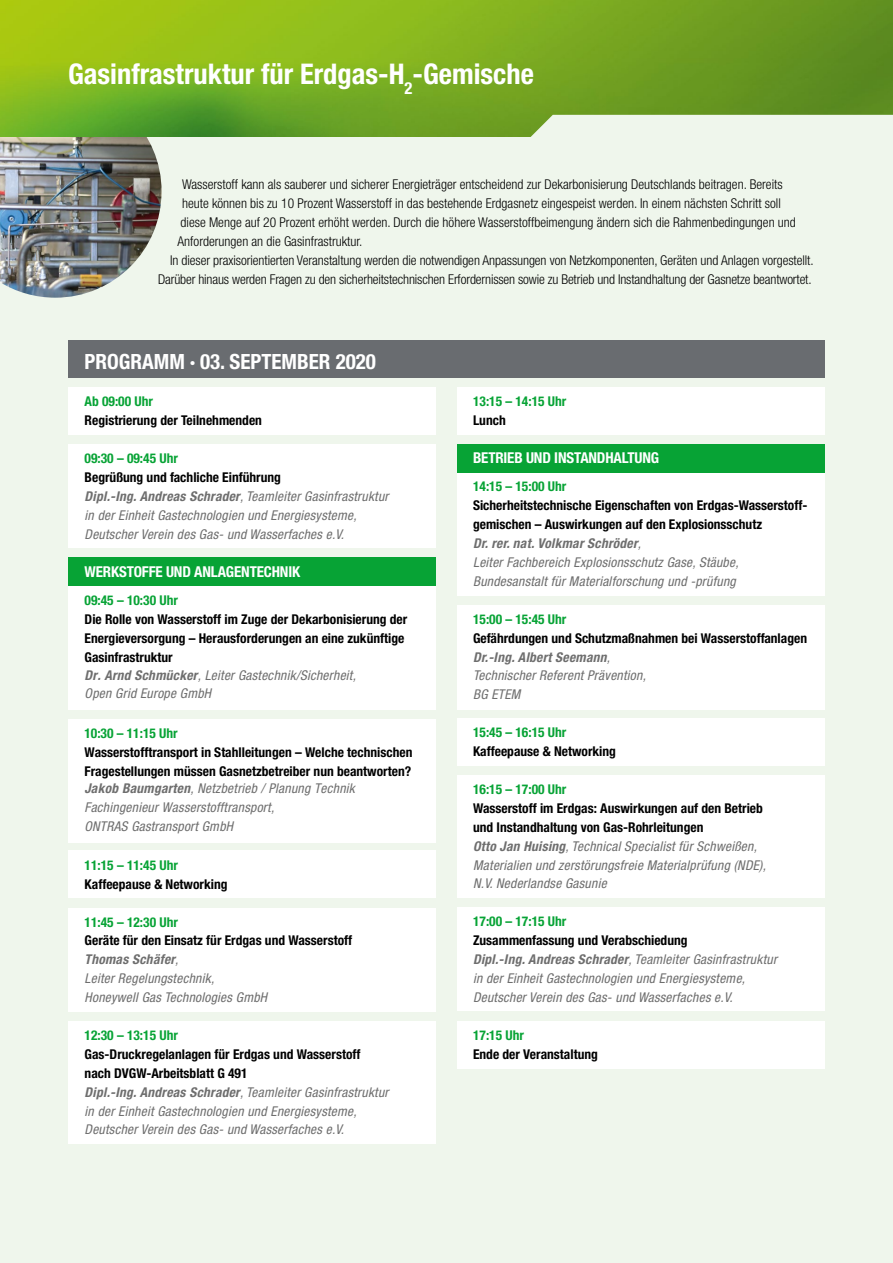
<style>
.page{position:relative;width:893px;height:1263px;background:#eff6ec}
.page>*{position:absolute;margin:0;border:0;box-sizing:border-box;transform-origin:0 0}
.t1{font:700 condensed 28.5px "Helvetica Neue LT Pro";color:#fff}
.t2{font:700 condensed 21px "Helvetica Neue LT Pro";color:#fff}
.t3{font:700 condensed 15px "Helvetica Neue LT Pro";letter-spacing:-.01em;color:#fff}
.t4{font:italic condensed 13.5px/18.9px "Helvetica Neue LT Pro";letter-spacing:.02em;color:#6e6e6e}
.t5{font:700 condensed 13.5px/18.6px "Helvetica Neue LT Pro";color:#000}
.t6{font:300 condensed 13.5px "Helvetica Neue LT Pro";color:#000}
.t7{font:700 condensed 13.5px "Helvetica Neue LT Pro";color:#07a335}
.s1{font-weight:700;font-style:normal;color:#000}
.s2{font-weight:700}
.s3{font-style:italic;color:#6e6e6e}
.s4{font-weight:400;font-style:italic;color:#6e6e6e}
</style>
<div class="page">
<img style="left:0;top:136px;width:162px;height:162px">
<img style="left:0;top:0;width:893px;height:136px">
<svg style="left:510px;top:115px;width:383px;height:22px"></svg>
<div style="left:68px;top:558px;width:368px;height:28px;background:#07a335"></div>
<div style="left:68px;top:444px;width:368px;height:104px;background:#fff"></div>
<div style="left:68px;top:388px;width:368px;height:47px;background:#fff"></div>
<div style="left:68px;top:851px;width:368px;height:47px;background:#fff"></div>
<div style="left:457px;top:387px;width:368px;height:48px;background:#fff"></div>
<div style="left:68px;top:587px;width:368px;height:123px;background:#fff"></div>
<div style="left:68px;top:1021px;width:368px;height:123px;background:#fff"></div>
<div style="left:68px;top:719px;width:368px;height:123px;background:#fff"></div>
<div style="left:68px;top:908px;width:368px;height:104px;background:#fff"></div>
<div style="left:457px;top:444px;width:368px;height:29px;background:#07a335"></div>
<div style="left:457px;top:605px;width:368px;height:104px;background:#fff"></div>
<div style="left:457px;top:775px;width:368px;height:123px;background:#fff"></div>
<div style="left:457px;top:907px;width:368px;height:104px;background:#fff"></div>
<div style="left:457px;top:1021px;width:368px;height:47px;background:#fff"></div>
<div style="left:457px;top:718px;width:368px;height:48px;background:#fff"></div>
<div style="left:457px;top:473px;width:368px;height:123px;background:#fff"></div>
<div style="left:68px;top:340px;width:757px;height:38px;background:#696c70"></div>
<h1 class="t1" style="left:68px;top:57px;width:467px">Gasinfrastruktur für Erdgas-H<sub>2</sub>-Gemische</h1>
<p class="t6" style="left:182px;top:176px;width:602px">Wasserstoff kann als sauberer und sicherer Energieträger entscheidend zur Dekarbonisierung Deutschlands beitragen. Bereits</p>
<p class="t6" style="left:182px;top:195px;width:600px">heute können bis zu 10 Prozent Wasserstoff in das bestehende Erdgasnetz eingespeist werden. In einem nächsten Schritt soll</p>
<p class="t6" style="left:181px;top:214px;width:617px">diese Menge auf 20 Prozent erhöht werden. Durch die höhere Wasserstoffbeimengung ändern sich die Rahmenbedingungen und</p>
<p class="t6" style="left:178px;top:233px;width:186px">Anforderungen an die Gasinfrastruktur.</p>
<p class="t6" style="left:170px;top:252px;width:645px">In dieser praxisorientierten Veranstaltung werden die notwendigen Anpassungen von Netzkomponenten, Geräten und Anlagen vorgestellt.</p>
<p class="t6" style="left:158px;top:271px;width:655px">Darüber hinaus werden Fragen zu den sicherheitstechnischen Erfordernissen sowie zu Betrieb und Instandhaltung der Gasnetze beantwortet.</p>
<h2 class="t2" style="left:85px;top:349px;width:293px">PROGRAMM · 03. SEPTEMBER 2020</h2>
<p class="t7" style="left:85px;top:393px;width:70px">Ab 09:00 Uhr</p>
<p class="t5" style="left:85px;top:411px;width:179px">Registrierung der Teilnehmenden</p>
<p class="t7" style="left:85px;top:450px;width:95px">09:30 – 09:45 Uhr</p>
<p class="t4" style="left:85px;top:468px;width:305px"><span class="s1">Begrüßung und fachliche Einführung<br></span><span class="s2">Dipl.-Ing. Andreas Schrader</span>, Teamleiter Gasinfrastruktur in der Einheit Gastechnologien und Energiesysteme, Deutscher Verein des Gas- und Wasserfaches e.V.</p>
<p class="t3" style="left:85px;top:562px;width:217px">WERKSTOFFE UND ANLAGENTECHNIK</p>
<p class="t7" style="left:85px;top:592px;width:95px">09:45 – 10:30 Uhr</p>
<p class="t5" style="left:85px;top:610px;width:324px">Die Rolle von Wasserstoff im Zuge der Dekarbonisierung der Energieversorgung – Herausforderungen an eine zukünftige Gasinfrastruktur<br><span class="s3">Dr. Arnd Schmücker</span><span class="s4">, Leiter Gastechnik/Sicherheit,<br>Open Grid Europe GmbH</span></p>
<p class="t7" style="left:84px;top:725px;width:95px">10:30 – 11:15 Uhr</p>
<p class="t5" style="left:84px;top:742px;width:330px">Wasserstofftransport in Stahlleitungen – Welche technischen Fragestellungen müssen Gasnetzbetreiber nun beantworten?<br><span class="s3">Jakob Baumgarten</span><span class="s4">, Netzbetrieb / Planung Technik Fachingenieur Wasserstofftransport,<br>ONTRAS Gastransport GmbH</span></p>
<p class="t7" style="left:85px;top:857px;width:95px">11:15 – 11:45 Uhr</p>
<p class="t5" style="left:85px;top:875px;width:144px">Kaffeepause &amp; Networking</p>
<p class="t7" style="left:85px;top:914px;width:95px">11:45 – 12:30 Uhr</p>
<p class="t4" style="left:85px;top:931px;width:269px"><span class="s1">Geräte für den Einsatz für Erdgas und Wasserstoff<br></span><span class="s2">Thomas Schäfer</span>,<br>Leiter Regelungstechnik,<br>Honeywell Gas Technologies GmbH</p>
<p class="t7" style="left:85px;top:1027px;width:95px">12:30 – 13:15 Uhr</p>
<p class="t4" style="left:85px;top:1044px;width:305px"><span class="s1">Gas-Druckregelanlagen für Erdgas und Wasserstoff nach DVGW-Arbeitsblatt G 491<br></span><span class="s2">Dipl.-Ing. Andreas Schrader</span>, Teamleiter Gasinfrastruktur in der Einheit Gastechnologien und Energiesysteme, Deutscher Verein des Gas- und Wasserfaches e.V.</p>
<p class="t7" style="left:473px;top:393px;width:95px">13:15 – 14:15 Uhr</p>
<p class="t5" style="left:473px;top:411px;width:34px">Lunch</p>
<p class="t3" style="left:473px;top:449px;width:188px">BETRIEB UND INSTANDHALTUNG</p>
<p class="t7" style="left:473px;top:479px;width:95px">14:15 – 15:00 Uhr</p>
<p class="t5" style="left:473px;top:496px;width:336px">Sicherheitstechnische Eigenschaften von Erdgas-Wasserstoff&shy;gemischen – Auswirkungen auf den Explosionsschutz<br><span class="s3">Dr. rer. nat. Volkmar Schröder</span><span class="s4">,<br>Leiter Fachbereich Explosionsschutz Gase, Stäube, Bundesanstalt für Materialforschung und -prüfung</span></p>
<p class="t7" style="left:473px;top:611px;width:95px">15:00 – 15:45 Uhr</p>
<p class="t5" style="left:473px;top:628px;width:336px">Gefährdungen und Schutzmaßnahmen bei Wasserstoffanlagen<br><span class="s3">Dr.-Ing. Albert Seemann</span><span class="s4">,<br>Technischer Referent Prävention,<br>BG ETEM</span></p>
<p class="t7" style="left:473px;top:724px;width:95px">15:45 – 16:15 Uhr</p>
<p class="t5" style="left:473px;top:742px;width:144px">Kaffeepause &amp; Networking</p>
<p class="t7" style="left:473px;top:781px;width:95px">16:15 – 17:00 Uhr</p>
<p class="t4" style="left:473px;top:798px;width:294px"><span class="s1">Wasserstoff im Erdgas: Auswirkungen auf den Betrieb und Instandhaltung von Gas-Rohrleitungen<br></span><span class="s2">Otto Jan Huising</span>, Technical Specialist für Schweißen, Materialien und zerstörungsfreie Materialprüfung (NDE), N.V. Nederlandse Gasunie</p>
<p class="t7" style="left:473px;top:913px;width:95px">17:00 – 17:15 Uhr</p>
<p class="t4" style="left:473px;top:931px;width:305px"><span class="s1">Zusammenfassung und Verabschiedung<br></span><span class="s2">Dipl.-Ing. Andreas Schrader</span>, Teamleiter Gasinfrastruktur in der Einheit Gastechnologien und Energiesysteme, Deutscher Verein des Gas- und Wasserfaches e.V.</p>
<p class="t7" style="left:473px;top:1027px;width:52px">17:15 Uhr</p>
<p class="t5" style="left:473px;top:1044px;width:126px">Ende der Veranstaltung</p>
</div>
